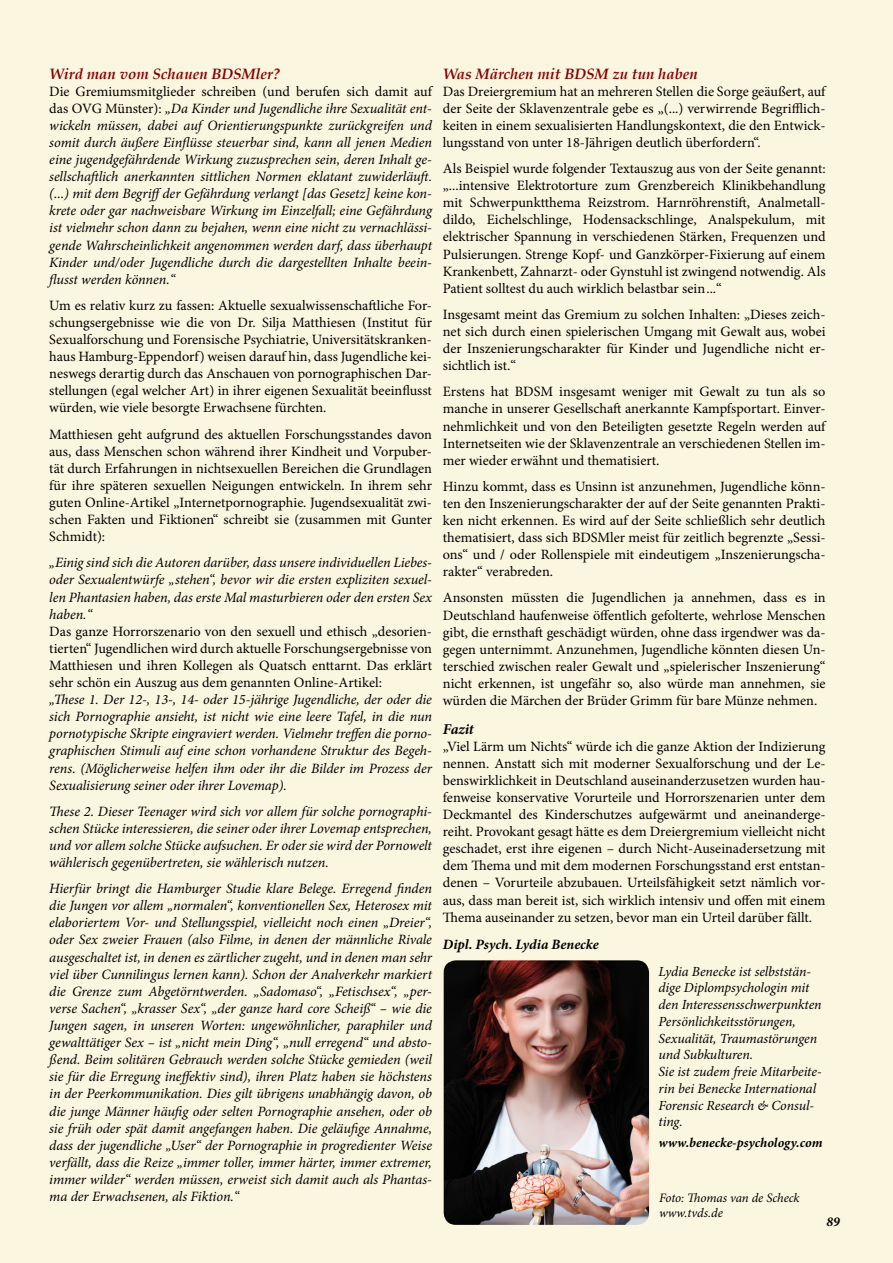
<style>
.page{position:relative;width:893px;height:1263px;background:#fbf6df}
.page>*{position:absolute;margin:0;border:0;box-sizing:border-box;transform-origin:0 0}
.t1{font:italic 700 15px "Palatino";color:#860000}
.t2{font:italic 700 15px "Minion Pro";letter-spacing:-.005em;color:#000}
.t3{font:14.25px/17.1px "Minion Pro";color:#000;text-align:justify}
.t4{font:italic 14.25px/17.1px "Minion Pro";letter-spacing:-.005em;color:#000;text-align:justify}
.t5{font:italic 700 14.25px "Minion Pro";letter-spacing:-.005em;color:#000}
.t6{font:italic 13.95px/16.8px "Minion Pro";letter-spacing:-.01em;color:#000}
.t7{font:italic 700 13.5px "Minion Pro";color:#000}
.t8{font:italic 12.9px/15px "Minion Pro";letter-spacing:-.005em;color:#000}
.s1{font-style:normal}
</style>
<div class="page">
<img style="left:444px;top:960px;width:205px;height:265px">
<p class="t1" style="left:49px;top:62px;width:232px">Wird man vom Schauen BDSMler?</p>
<p class="t4" style="left:49px;top:83px;width:384px"><span class="s1">Die Gremiumsmitglieder schreiben (und berufen sich damit auf das OVG Münster):</span> „Da Kinder und Jugendliche ihre Sexualität ent&shy;wickeln müssen, dabei auf Orientierungspunkte zurückgreifen und somit durch äußere Einflüsse steuerbar sind, kann all jenen Medien eine jugendgefährdende Wirkung zuzusprechen sein, deren Inhalt ge&shy;sellschaftlich anerkannten sittlichen Normen eklatant zuwiderläuft. (...) mit dem Begriffder Gefährdung verlangt [das Gesetz] keine kon&shy;krete oder gar nachweisbare Wirkung im Einzelfall; eine Gefährdung ist vielmehr schon dann zu bejahen, wenn eine nicht zu vernachlässi&shy;gende Wahrscheinlichkeit angenommen werden darf, dass überhaupt Kinder und/oder Jugendliche durch die dargestellten Inhalte beein&shy;flusst werden können.“</p>
<p class="t3" style="left:49px;top:297px;width:384px">Um es relativ kurz zu fassen: Aktuelle sexualwissenschaftliche For&shy;schungsergebnisse wie die von Dr. Silja Matthiesen (Institut für Sexualforschung und Forensische Psychiatrie, Universitätskranken&shy;haus Hamburg-Eppendorf) weisen darauf hin, dass Jugendliche kei&shy;neswegs derartig durch das Anschauen von pornographischen Dar&shy;stellungen (egal welcher Art) in ihrer eigenen Sexualität beeinflusst würden, wie viele besorgte Erwachsene fürchten.</p>
<p class="t3" style="left:49px;top:426px;width:384px">Matthiesen geht aufgrund des aktuellen Forschungsstandes davon aus, dass Menschen schon während ihrer Kindheit und Vorpuber&shy;tät durch Erfahrungen in nichtsexuellen Bereichen die Grundlagen für ihre späteren sexuellen Neigungen entwickeln. In ihrem sehr guten Online-Artikel „Internetpornographie. Jugendsexualität zwi&shy;schen Fakten und Fiktionen“ schreibt sie (zusammen mit Gunter Schmidt):</p>
<p class="t4" style="left:49px;top:554px;width:384px">„Einig sind sich die Autoren darüber, dass unsere individuellen Liebes&shy;oder Sexualentwürfe „stehen“, bevor wir die ersten expliziten sexuel&shy;len Phantasien haben, das erste Mal masturbieren oder den ersten Sex haben.“</p>
<p class="t3" style="left:49px;top:623px;width:384px">Das ganze Horrorszenario von den sexuell und ethisch „desorien&shy;tierten“ Jugendlichen wird durch aktuelle Forschungsergebnisse von Matthiesen und ihren Kollegen als Quatsch enttarnt. Das erklärt sehr schön ein Auszug aus dem genannten Online-Artikel:</p>
<p class="t4" style="left:49px;top:691px;width:384px">„These 1. Der 12-, 13-, 14- oder 15-jährige Jugendliche, der oder die sich Pornographie ansieht, ist nicht wie eine leere Tafel, in die nun pornotypische Skripte eingraviert werden. Vielmehr treffen die porno&shy;graphischen Stimuli auf eine schon vorhandene Struktur des Begeh&shy;rens. (Möglicherweise helfen ihm oder ihr die Bilder im Prozess der Sexualisierung seiner oder ihrer Lovemap).</p>
<p class="t4" style="left:49px;top:803px;width:384px">These 2. Dieser Teenager wird sich vor allem für solche pornographi&shy;schen Stücke interessieren, die seiner oder ihrer Lovemap entsprechen, und vor allem solche Stücke aufsuchen. Er oder sie wird der Pornowelt wählerisch gegenübertreten, sie wählerisch nutzen.</p>
<p class="t4" style="left:49px;top:880px;width:384px">Hierfür bringt die Hamburger Studie klare Belege. Erregend finden die Jungen vor allem „normalen“, konventionellen Sex, Heterosex mit elaboriertem Vor- und Stellungsspiel, vielleicht noch einen „Dreier“, oder Sex zweier Frauen (also Filme, in denen der männliche Rivale ausgeschaltet ist, in denen es zärtlicher zugeht, und in denen man sehr viel über Cunnilingus lernen kann). Schon der Analverkehr markiert die Grenze zum Abgetörntwerden. „Sadomaso“, „Fetischsex“, „per&shy;verse Sachen“, „krasser Sex“, „der ganze hard core Scheiß“ – wie die Jungen sagen, in unseren Worten: ungewöhnlicher, paraphiler und gewalttätiger Sex – ist „nicht mein Ding“, „null erregend“ und absto&shy;ßend. Beim solitären Gebrauch werden solche Stücke gemieden (weil sie für die Erregung ineffektiv sind), ihren Platz haben sie höchstens in der Peerkommunikation. Dies gilt übrigens unabhängig davon, ob die junge Männer häufig oder selten Pornographie ansehen, oder ob sie früh oder spät damit angefangen haben. Die geläufige Annahme, dass der jugendliche „User“ der Pornographie in progredienter Weise verfällt, dass die Reize „immer toller, immer härter, immer extremer, immer wilder“ werden müssen, erweist sich damit auch als Phantas&shy;ma der Erwachsenen, als Fiktion.“</p>
<p class="t1" style="left:443px;top:62px;width:257px">Was Märchen mit BDSM zu tun haben</p>
<p class="t3" style="left:443px;top:83px;width:384px">Das Dreiergremium hat an mehreren Stellen die Sorge geäußert, auf der Seite der Sklavenzentrale gebe es „(...) verwirrende Begrifflich&shy;keiten in einem sexualisierten Handlungskontext, die den Entwick&shy;lungsstand von unter 18-Jährigen deutlich überfordern“.</p>
<p class="t3" style="left:443px;top:160px;width:384px">Als Beispiel wurde folgender Textauszug aus von der Seite genannt: „...intensive Elektrotorture zum Grenzbereich Klinikbehandlung mit Schwerpunktthema Reizstrom. Harnröhrenstift, Analmetall&shy;dildo, Eichelschlinge, Hodensackschlinge, Analspekulum, mit elektrischer Spannung in verschiedenen Stärken, Frequenzen und Pulsierungen. Strenge Kopf- und Ganzkörper-Fixierung auf einem Krankenbett, Zahnarzt- oder Gynstuhl ist zwingend notwendig. Als Patient solltest du auch wirklich belastbar sein...“</p>
<p class="t3" style="left:443px;top:306px;width:384px">Insgesamt meint das Gremium zu solchen Inhalten: „Dieses zeich&shy;net sich durch einen spielerischen Umgang mit Gewalt aus, wobei der Inszenierungscharakter für Kinder und Jugendliche nicht er&shy;sichtlich ist.“</p>
<p class="t3" style="left:443px;top:383px;width:384px">Erstens hat BDSM insgesamt weniger mit Gewalt zu tun als so manche in unserer Gesellschaft anerkannte Kampfsportart. Einver&shy;nehmlichkeit und von den Beteiligten gesetzte Regeln werden auf Internetseiten wie der Sklavenzentrale an verschiedenen Stellen im&shy;mer wieder erwähnt und thematisiert.</p>
<p class="t3" style="left:443px;top:478px;width:384px">Hinzu kommt, dass es Unsinn ist anzunehmen, Jugendliche könn&shy;ten den Inszenierungscharakter der auf der Seite genannten Prakti&shy;ken nicht erkennen. Es wird auf der Seite schließlich sehr deutlich thematisiert, dass sich BDSMler meist für zeitlich begrenzte „Sessi&shy;ons“ und / oder Rollenspiele mit eindeutigem „Inszenierungscha&shy;rakter“ verabreden.</p>
<p class="t3" style="left:443px;top:589px;width:384px">Ansonsten müssten die Jugendlichen ja annehmen, dass es in Deutschland haufenweise öffentlich gefolterte, wehrlose Menschen gibt, die ernsthaft geschädigt würden, ohne dass irgendwer was da&shy;gegen unternimmt. Anzunehmen, Jugendliche könnten diesen Un&shy;terschied zwischen realer Gewalt und „spielerischer Inszenierung“ nicht erkennen, ist ungefähr so, also würde man annehmen, sie würden die Märchen der Brüder Grimm für bare Münze nehmen.</p>
<p class="t2" style="left:443px;top:718px;width:32px">Fazit</p>
<p class="t3" style="left:443px;top:737px;width:384px">„Viel Lärm um Nichts“ würde ich die ganze Aktion der Indizierung nennen. Anstatt sich mit moderner Sexualforschung und der Le&shy;benswirklichkeit in Deutschland auseinanderzusetzen wurden hau&shy;fenweise konservative Vorurteile und Horrorszenarien unter dem Deckmantel des Kinderschutzes aufgewärmt und aneinanderge&shy;reiht. Provokant gesagt hätte es dem Dreiergremium vielleicht nicht geschadet, erst ihre eigenen – durch Nicht-Auseinadersetzung mit dem Thema und mit dem modernen Forschungsstand erst entstan&shy;denen – Vorurteile abzubauen. Urteilsfähigkeit setzt nämlich vor&shy;aus, dass man bereit ist, sich wirklich intensiv und offen mit einem Thema auseinander zu setzen, bevor man ein Urteil darüber fällt.</p>
<p class="t5" style="left:443px;top:934px;width:157px">Dipl. Psych. Lydia Benecke</p>
<p class="t6" style="left:659px;top:963px;width:165px">Lydia Benecke ist selbststän&shy;dige Diplompsychologin mit den Interessensschwerpunkten<br>Persönlichkeitsstörungen,<br>Sexualität, Traumastörungen und Subkulturen.<br>Sie ist zudem freie Mitarbeite&shy;rin bei Benecke International<br>Forensic Research &amp; Consul&shy;ting.</p>
<p class="t7" style="left:659px;top:1133px;width:165px">www.benecke-psychology.com</p>
<p class="t8" style="left:659px;top:1190px;width:142px">Foto: Thomas van de Scheck www.tvds.de</p>
<p class="t7" style="left:826px;top:1212px;width:15px">89</p>
</div>
